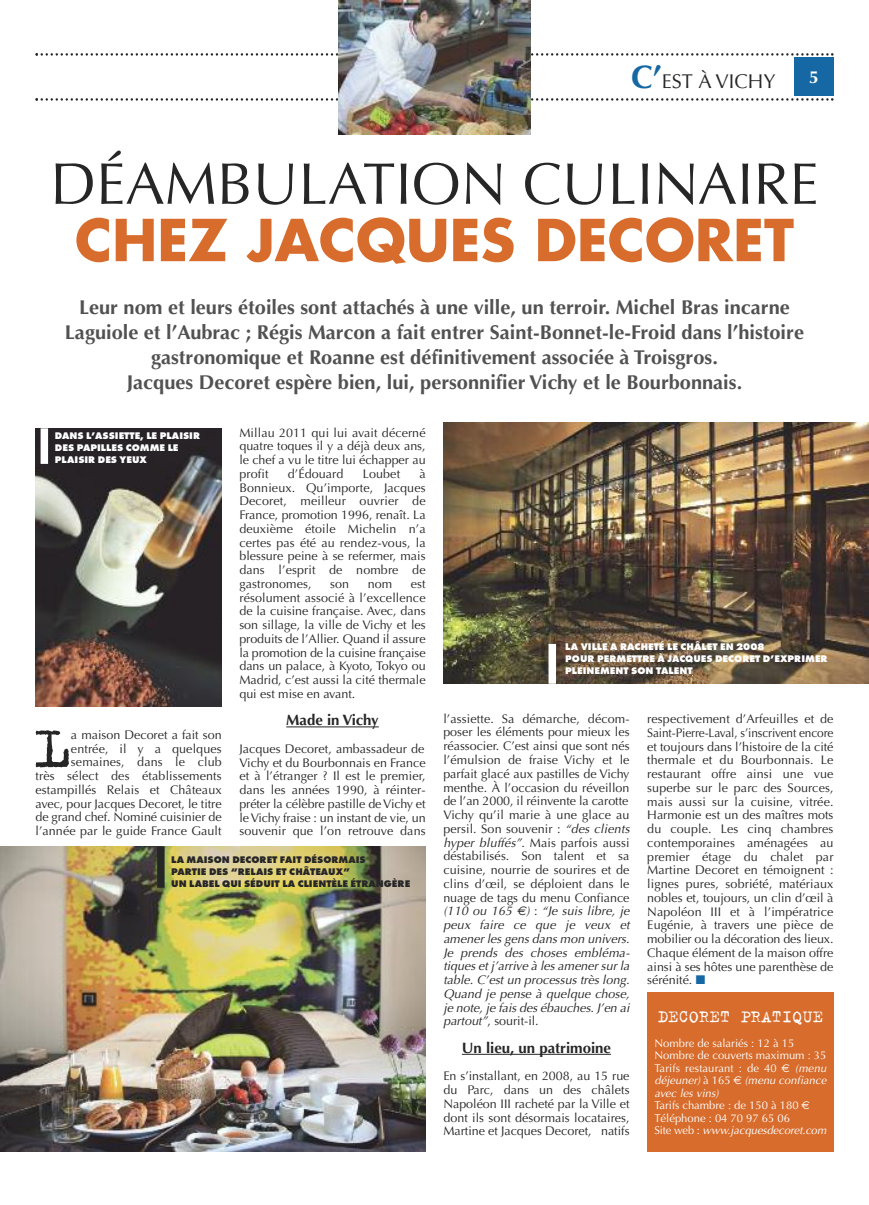
<style>
.page{position:relative;width:869px;height:1205px;background:#fff}
.page>*{position:absolute;margin:0;border:0;box-sizing:border-box;transform-origin:0 0}
.t1{font:63px "Trixie";color:#272627}
.t2{font:58.75px "Optima";color:#272627}
.t3{font:700 56.25px "Futura";color:#d76c2c}
.t4{font:20px/25px "Optima Bold TT";color:#525152;text-align:center}
.t5{font:20px "Optima";color:#272627}
.t6{font:18.75px "Trixie";color:#fff}
.t7{font:17.5px "Optima Bold TT";color:#fff}
.t8{font:700 15px "Optima";color:#272627}
.t9{font:12.5px/13.8px "Optima";color:#272627;text-align:justify}
.t10{font:11.25px/12.5px "Optima";color:#fff}
.t11{font:800 10px/12px "Futura T";color:#fff}
.t12{font:800 10px/12px "Futura T";color:#272627}
.s1{font-family:"Optima Bold TT";font-size:32.5px;color:#1668a4}
.s2{font-style:italic}
.s3{font-family:"Euro Sans";font-style:italic}
.s4{color:#1668a4}
.s5{font-family:"Euro Sans"}
</style>
<div class="page">
<svg style="left:35px;top:53px;width:798px;height:3px"></svg>
<svg style="left:35px;top:98px;width:798px;height:3px"></svg>
<div style="left:794px;top:57px;width:39px;height:39px;background:#1668a4"></div>
<hr style="left:286px;top:726px;width:92px;height:1px;background:#272627">
<hr style="left:461px;top:1054px;width:149px;height:1px;background:#272627">
<div style="left:647px;top:992px;width:186px;height:160px;background:#d76c2c"></div>
<img style="left:338px;top:0;width:192px;height:135px">
<img style="left:443px;top:422px;width:425px;height:261px">
<img style="left:0;top:846px;width:425px;height:306px">
<img style="left:35px;top:428px;width:186px;height:279px">
<div style="left:548px;top:644px;width:7px;height:40px;background:#fff"></div>
<div style="left:41px;top:428px;width:7px;height:36px;background:#fff"></div>
<div style="left:157px;top:846px;width:7px;height:42px;background:#272627"></div>
<h3 class="t5" style="left:630px;top:73px;width:146px"><span class="s1">C’</span>EST À VICHY</h3>
<h3 class="t7" style="left:808px;top:66px;width:11px">5</h3>
<h2 class="t2" style="left:50px;top:160px;width:769px">DÉAMBULATION CULINAIRE</h2>
<h3 class="t3" style="left:75px;top:214px;width:720px">CHEZ JACQUES DECORET</h3>
<p class="t4" style="left:65px;top:295px;width:740px">Leur nom et leurs étoiles sont attachés à une ville, un terroir. Michel Bras incarne Laguiole et l’Aubrac ; Régis Marcon a fait entrer Saint-Bonnet-le-Froid dans l’histoire gastronomique et Roanne est définitivement associée à Troisgros.<br>Jacques Decoret espère bien, lui, personnifier Vichy et le Bourbonnais.</p>
<p class="t11" style="left:55px;top:430px;width:147px">DANS L’ASSIETTE, LE PLAISIR<br>DES PAPILLES COMME LE<br>PLAISIR DES YEUX</p>
<p class="t9" style="left:35px;top:729px;width:188px;text-align:right">a maison Decoret a fait son entrée, il y a quelques semaines, dans le club<br>très sélect des établissements estampillés Relais et Châteaux avec, pour Jacques Decoret, le titre de grand chef. Nominé cuisinier de l’année par le guide France Gault</p>
<h1 class="t1" style="left:35px;top:708px;width:36px">L</h1>
<p class="t9" style="left:239px;top:427px;width:188px">Millau 2011 qui lui avait décerné quatre toques il y a déjà deux ans, le chef a vu le titre lui échapper au profit</p>
<p class="t9" style="left:287px;top:468px;width:57px">d’Édouard</p>
<p class="t9" style="left:362px;top:468px;width:39px">Loubet</p>
<p class="t9" style="left:239px;top:468px;width:188px;text-indent:180px">à Bonnieux. Qu’importe, Jacques Decoret, meilleur ouvrier de France, promotion 1996, renaît. La deuxième étoile Michelin n’a certes pas été au rendez-vous, la blessure peine à se refermer, mais dans l’esprit de nombre de gastronomes,</p>
<p class="t9" style="left:239px;top:578px;width:188px;text-indent:171px">est résolument associé à l’excellence de la cuisine française. Avec, dans son sillage, la ville de Vichy et les produits de l’Allier. Quand il assure la promotion de la cuisine française dans un palace, à Kyoto, Tokyo ou Madrid, c’est aussi la cité thermale qui est mise en avant.</p>
<p class="t8" style="left:286px;top:714px;width:94px">Made in Vichy</p>
<p class="t9" style="left:239px;top:743px;width:188px">Jacques Decoret, ambassadeur de Vichy et du Bourbonnais en France et à l’étranger ? Il est le premier, dans les années 1990, à réinter&shy;préter la célèbre pastille deVichy et leVichy fraise : un instant de vie, un souvenir que l’on retrouve dans</p>
<p class="t9" style="left:330px;top:578px;width:21px">son</p>
<p class="t9" style="left:367px;top:578px;width:26px">nom</p>
<p class="t12" style="left:171px;top:853px;width:240px">LA MAISON DECORET FAIT DÉSORMAIS<br>PARTIE DES “RELAIS ET CHÂTEAUX”<br>UN LABEL QUI SÉDUIT LA CLIENTÈLE ÉTRANGÈRE</p>
<p class="t11" style="left:565px;top:640px;width:264px">LA VILLE A RACHETÉ LE CHÂLET EN 2008<br>POUR PERMETTRE À JACQUES DECORET D’EXPRIMER<br>PLEINEMENT SON TALENT</p>
<p class="t9" style="left:443px;top:713px;width:188px">l’assiette. Sa démarche, décom&shy;poser les éléments pour mieux les réassocier. C’est ainsi que sont nés l’émulsion de fraise Vichy et le parfait glacé aux pastilles de Vichy menthe. À l’occasion du réveillon de l’an 2000, il réinvente la carotte Vichy qu’il marie à une glace au persil. Son souvenir : <span class="s2">“des clients hyper bluffés”</span>. Mais parfois aussi déstabilisés. Son talent et sa cuisine, nourrie de sourires et de clins d’œil, se déploient dans le nuage de tags du menu Confiance <span class="s2">(110 ou 165</span> <span class="s3">€</span><span class="s2">)</span> : <span class="s2">“Je suis libre, je peux faire ce que je veux et amener les gens dans mon univers.<br>Je prends des choses embléma&shy;tiques et j’arrive à les amener sur la table. C’est un processus très long.<br>Quand je pense à quelque chose, je note, je fais des ébauches. J’en ai partout”</span>, sourit-il.</p>
<p class="t8" style="left:461px;top:1041px;width:150px">Un lieu, un patrimoine</p>
<p class="t9" style="left:443px;top:1070px;width:188px">En s’installant, en 2008, au 15 rue du Parc, dans un des châlets Napoléon III racheté par la Ville et dont ils sont désormais locataires, Martine et Jacques Decoret, natifs</p>
<p class="t9" style="left:647px;top:713px;width:188px">respectivement d’Arfeuilles et de Saint-Pierre-Laval, s’inscrivent encore et toujours dans l’histoire de la cité thermale et du Bourbonnais. Le restaurant offre ainsi une vue superbe sur le parc des Sources, mais aussi sur la cuisine, vitrée.<br>Harmonie est un des maîtres mots du couple. Les cinq chambres contemporaines aménagées au premier étage du chalet par Martine Decoret en témoignent : lignes pures, sobriété, matériaux nobles et, toujours, un clin d’œil à Napoléon III et à l’impératrice Eugénie, à travers une pièce de mobilier ou la décoration des lieux.<br>Chaque élément de la maison offre ainsi à ses hôtes une parenthèse de sérénité. <span class="s4">■</span></p>
<h3 class="t6" style="left:657px;top:1004px;width:166px">DECORET PRATIQUE</h3>
<p class="t10" style="left:654px;top:1038px;width:173px">Nombre de salariés : 12 à 15<br>Nombre de couverts maximum : 35<br>Tarifs restaurant : de 40 <span class="s5">€</span> <span class="s2">(menu déjeuner)</span> à 165 <span class="s5">€</span> <span class="s2">(menu confiance avec les vins)<br></span>Tarifs chambre : de 150 à 180 <span class="s5">€<br></span>Téléphone : 04 70 97 65 06<br>Site web : <span class="s2">www.jacquesdecoret.com</span></p>
</div>
